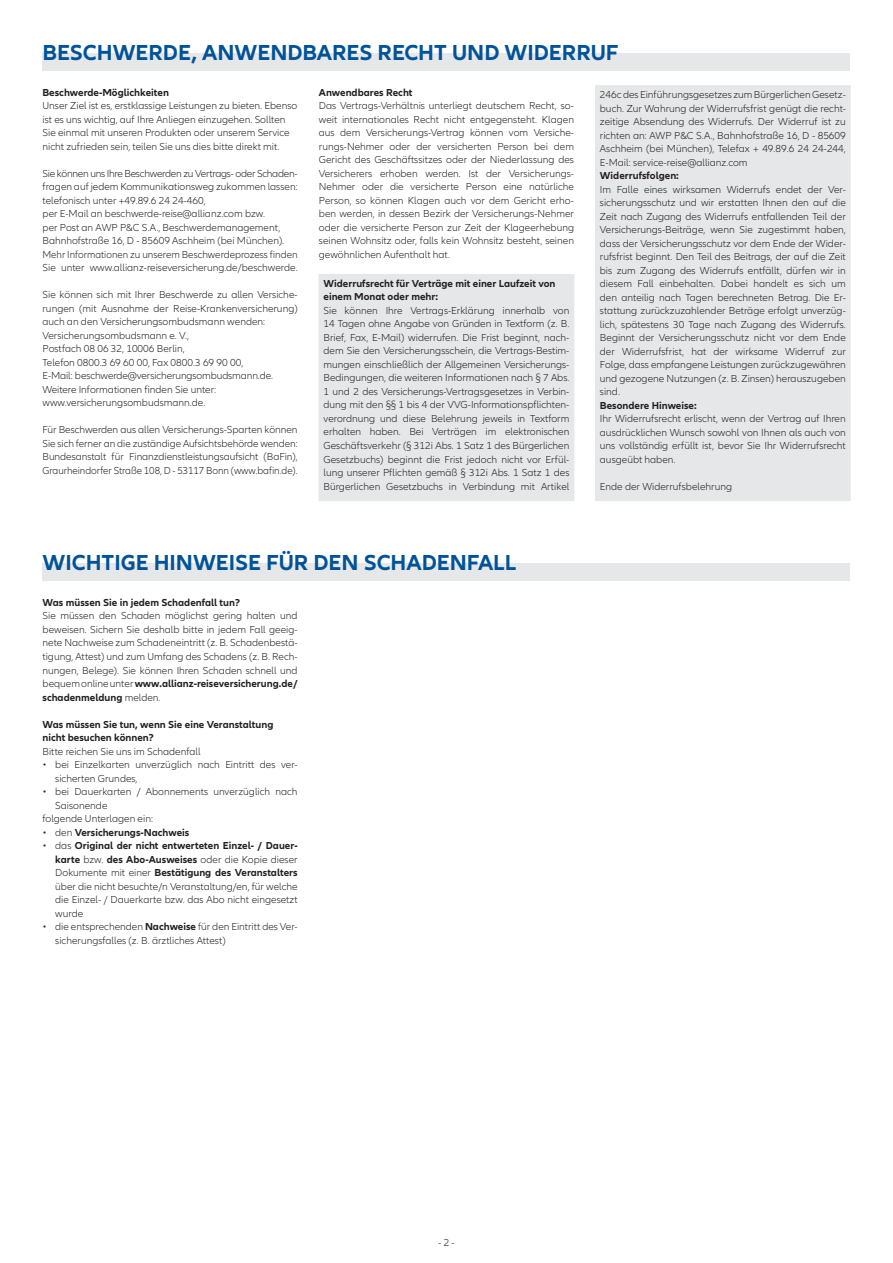
<style>
.page{position:relative;width:893px;height:1263px;background:#fff}
.page>*{position:absolute;margin:0;border:0;box-sizing:border-box;transform-origin:0 0}
.t1{font:700 22.5px "Allianz Neo";color:#015399}
.t2{font:300 10.5px/13.5px "Allianz Neo";color:#231f20;text-align:justify}
.t3{font:700 10.5px/13.5px "Allianz Neo";color:#231f20}
.s1{font-weight:700}
.s2{font-weight:300}
</style>
<div class="page">
<div style="left:43px;top:563px;width:807px;height:17px;background:#e6e7e9"></div>
<div style="left:43px;top:54px;width:807px;height:17px;background:#e6e7e9"></div>
<div style="left:595px;top:86px;width:255px;height:414px;background:#e6e7e9"></div>
<div style="left:595px;top:85px;width:255px;height:416px;border:1px solid #e6e7e9"></div>
<div style="left:319px;top:274px;width:255px;height:226px;background:#e6e7e9"></div>
<div style="left:319px;top:274px;width:255px;height:227px;border:1px solid #e6e7e9"></div>
<h1 class="t1" style="left:43px;top:39px;width:577px">BESCHWERDE, ANWENDBARES RECHT UND WIDERRUF</h1>
<p class="t3" style="left:43px;top:86px;width:128px">Beschwerde-Möglichkeiten</p>
<p class="t2" style="left:43px;top:99px;width:256px;text-align:left">Unser Ziel ist es, erstklassige Leistungen zu bieten. Ebenso ist es uns wichtig, auf Ihre Anliegen einzugehen. Sollten Sie einmal mit unseren Produkten oder unserem Service nicht zufrieden sein, teilen Sie uns dies bitte direkt mit.</p>
<p class="t2" style="left:43px;top:167px;width:257px;text-align:left">Sie können uns Ihre Beschwerden zu Vertrags- oder Schaden&shy;fragen auf jedem Kommunikationsweg zukommen lassen: telefonisch unter +49.89.6 24 24-460,<br>per E-Mail an beschwerde-reise@allianz.com bzw.<br>per Post an AWP P&amp;C S.A., Beschwerdemanagement, Bahnhofstraße 16, D - 85609 Aschheim (bei München).<br>Mehr Informationen zu unserem Beschwerdeprozess finden Sie unter www.allianz-reiseversicherung.de/beschwerde.</p>
<p class="t2" style="left:43px;top:288px;width:257px;text-align:left">Sie können sich mit Ihrer Beschwerde zu allen Versiche&shy;rungen (mit Ausnahme der Reise-Krankenversicherung) auch an den Versicherungsombudsmann wenden:<br>Versicherungsombudsmann e. V.,<br>Postfach 08 06 32, 10006 Berlin,<br>Telefon 0800.3 69 60 00, Fax 0800.3 69 90 00,<br>E-Mail: beschwerde@versicherungsombudsmann.de.<br>Weitere Informationen finden Sie unter: www.versicherungsombudsmann.de.</p>
<p class="t2" style="left:43px;top:423px;width:257px">Für Beschwerden aus allen Versicherungs-Sparten können Sie sich ferner an die zuständige Aufsichtsbehörde wenden:<br>Bundesanstalt für Finanzdienstleistungsaufsicht (BaFin), Graurheindorfer Straße 108, D - 53117 Bonn (www.bafin.de).</p>
<p class="t3" style="left:319px;top:86px;width:95px">Anwendbares Recht</p>
<p class="t2" style="left:319px;top:99px;width:257px">Das Vertrags-Verhältnis unterliegt deutschem Recht, so&shy;weit internationales Recht nicht entgegensteht. Klagen aus dem Versicherungs-Vertrag können vom Versiche&shy;rungs-Nehmer oder der versicherten Person bei dem Gericht des Geschäftssitzes oder der Niederlassung des Versicherers erhoben werden. Ist der Versicherungs-Nehmer oder die versicherte Person eine natürliche Person, so können Klagen auch vor dem Gericht erho&shy;ben werden, in dessen Bezirk der Versicherungs-Nehmer oder die versicherte Person zur Zeit der Klageerhebung seinen Wohnsitz oder, falls kein Wohnsitz besteht, seinen gewöhnlichen Aufenthalt hat.</p>
<p class="t2" style="left:600px;top:88px;width:247px">246c des Einführungsgesetzes zum Bürgerlichen Gesetz&shy;buch. Zur Wahrung der Widerrufsfrist genügt die recht&shy;zeitige Absendung des Widerrufs. Der Widerruf ist zu richten an: AWP P&amp;C S.A., Bahnhofstraße 16, D - 85609<br>Aschheim (bei München), Telefax + 49.89.6 24 24-244, E-Mail: service-reise@allianz.com</p>
<p class="t3" style="left:600px;top:169px;width:80px">Widerrufsfolgen:</p>
<p class="t2" style="left:600px;top:183px;width:247px">Im Falle eines wirksamen Widerrufs endet der Ver&shy;sicherungsschutz und wir erstatten Ihnen den auf die Zeit nach Zugang des Widerrufs entfallenden Teil der Versicherungs-Beiträge, wenn Sie zugestimmt haben, dass der Versicherungsschutz vor dem Ende der Wider&shy;rufsfrist beginnt. Den Teil des Beitrags, der auf die Zeit bis zum Zugang des Widerrufs entfällt, dürfen wir in diesem Fall einbehalten. Dabei handelt es sich um den anteilig nach Tagen berechneten Betrag. Die Er&shy;stattung zurückzuzahlender Beträge erfolgt unverzüg&shy;lich, spätestens 30 Tage nach Zugang des Widerrufs.<br>Beginnt der Versicherungsschutz nicht vor dem Ende der Widerrufsfrist, hat der wirksame Widerruf zur Folge, dass empfangene Leistungen zurückzugewähren und gezogene Nutzungen (z. B. Zinsen) herauszugeben sind.</p>
<p class="t3" style="left:600px;top:399px;width:98px">Besondere Hinweise:</p>
<p class="t2" style="left:600px;top:412px;width:247px">Ihr Widerrufsrecht erlischt, wenn der Vertrag auf Ihren ausdrücklichen Wunsch sowohl von Ihnen als auch von uns vollständig erfüllt ist, bevor Sie Ihr Widerrufsrecht ausgeübt haben.</p>
<p class="t2" style="left:600px;top:480px;width:134px">Ende der Widerrufsbelehrung</p>
<p class="t3" style="left:324px;top:277px;width:233px">Widerrufsrecht für Verträge mit einer Laufzeit von einem Monat oder mehr:</p>
<p class="t2" style="left:324px;top:304px;width:247px">Sie können Ihre Vertrags-Erklärung innerhalb von 14 Tagen ohne Angabe von Gründen in Textform (z. B.<br>Brief, Fax, E-Mail) widerrufen. Die Frist beginnt, nach&shy;dem Sie den Versicherungsschein, die Vertrags-Bestim&shy;mungen einschließlich der Allgemeinen Versicherungs-Bedingungen, die weiteren Informationen nach § 7 Abs.<br>1 und 2 des Versicherungs-Vertragsgesetzes in Verbin&shy;dung mit den §§ 1 bis 4 der VVG-Informationspflichten&shy;verordnung und diese Belehrung jeweils in Textform erhalten haben. Bei Verträgen im elektronischen Geschäftsverkehr (§ 312i Abs. 1 Satz 1 des Bürgerlichen Gesetzbuchs) beginnt die Frist jedoch nicht vor Erfül&shy;lung unserer Pflichten gemäß § 312i Abs. 1 Satz 1 des Bürgerlichen Gesetzbuchs in Verbindung mit Artikel</p>
<h1 class="t1" style="left:43px;top:549px;width:475px">WICHTIGE HINWEISE FÜR DEN SCHADENFALL</h1>
<p class="t3" style="left:43px;top:596px;width:199px">Was müssen Sie in jedem Schadenfall tun?</p>
<p class="t2" style="left:43px;top:609px;width:257px">Sie müssen den Schaden möglichst gering halten und beweisen. Sichern Sie deshalb bitte in jedem Fall geeig&shy;nete Nachweise zum Schadeneintritt (z. B. Schadenbestä&shy;tigung, Attest) und zum Umfang des Schadens (z. B. Rech&shy;nungen, Belege). Sie können Ihren Schaden schnell und bequem online unter <span class="s1">www.allianz-reiseversicherung.de/ schadenmeldung</span> melden.</p>
<p class="t3" style="left:43px;top:717px;width:232px">Was müssen Sie tun, wenn Sie eine Veranstaltung nicht besuchen können?</p>
<p class="t2" style="left:43px;top:744px;width:160px">Bitte reichen Sie uns im Schadenfall</p>
<p class="t2" style="left:55px;top:758px;width:244px;text-indent:-13px">• bei Einzelkarten unverzüglich nach Eintritt des ver&shy;sicherten Grundes,</p>
<p class="t2" style="left:43px;top:785px;width:257px">• bei Dauerkarten / Abonnements unverzüglich nach</p>
<p class="t2" style="left:55px;top:799px;width:54px">Saisonende</p>
<p class="t2" style="left:43px;top:812px;width:112px">folgende Unterlagen ein:</p>
<p class="t3" style="left:43px;top:825px;width:148px"><span class="s2">• den</span> Versicherungs-Nachweis</p>
<p class="t2" style="left:55px;top:839px;width:244px;text-indent:-13px">• das <span class="s1">Original der nicht entwerteten Einzel- / Dauer&shy;karte</span> bzw. <span class="s1">des Abo-Ausweises</span> oder die Kopie dieser Dokumente mit einer <span class="s1">Bestätigung des Veranstalters </span>über die nicht besuchte/n Veranstaltung/en, für welche die Einzel- / Dauerkarte bzw. das Abo nicht eingesetzt wurde</p>
<p class="t2" style="left:55px;top:920px;width:244px;text-indent:-13px">• die entsprechenden <span class="s1">Nachweise</span> für den Eintritt des Ver&shy;sicherungsfalles (z. B. ärztliches Attest)</p>
<p class="t2" style="left:438px;top:1236px;width:18px">- 2 -</p>
</div>
